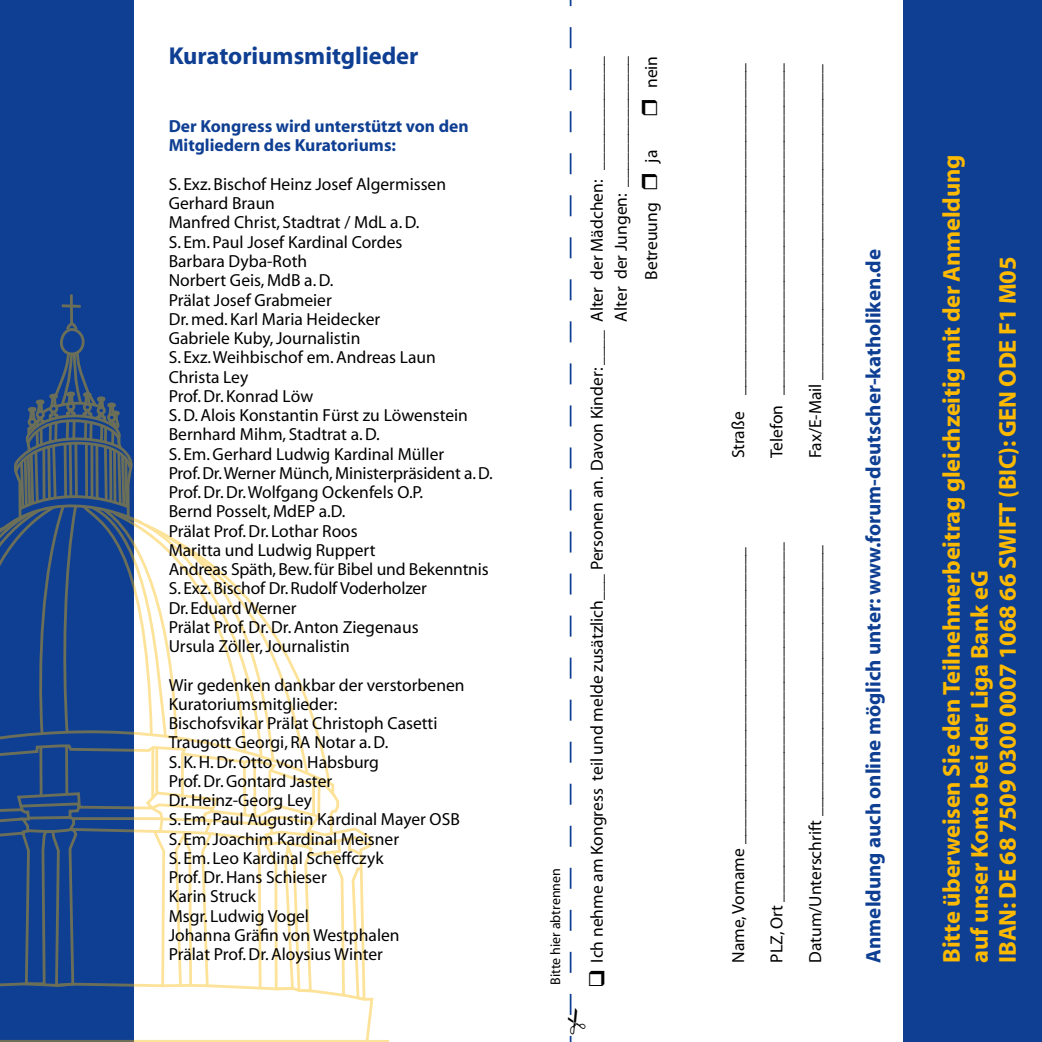
<style>
.page{position:relative;width:1042px;height:1042px;background:#fff}
.page>*{position:absolute;margin:0;border:0;box-sizing:border-box;transform-origin:0 0}
.t1{font:700 24.5px/28px "Myriad";letter-spacing:-.01em;color:#fbb900}
.t2{font:700 24.5px "Myriad";color:#0f3f93}
.t3{font:700 21px "Myriad";color:#0f3f93}
.t4{font:17.5px/19.2px "Myriad";color:#000}
.t5{font:700 17.5px/19.2px "Myriad";color:#0f3f93}
.t6{font:14px "Myriad";color:#000}
</style>
<div class="page">
<div style="left:0;top:0;width:134px;height:1042px;background:#0f3f93"></div>
<div style="left:903px;top:0;width:139px;height:1042px;background:#0f3f93"></div>
<svg style="left:0;top:294px;width:374px;height:708px"></svg>
<hr style="left:0;top:1040px;width:388px;height:2px;background:#fbb900">
<svg style="left:569px;top:0;width:3px;height:1042px"></svg>
<h1 class="t2" style="left:169px;top:43px;width:251px">Kuratoriumsmitglieder</h1>
<p class="t5" style="left:169px;top:117px;width:301px">Der Kongress wird unterstützt von den<br>Mitgliedern des Kuratoriums:</p>
<p class="t4" style="left:169px;top:175px;width:325px">S. Exz. Bischof Heinz Josef Algermissen<br>Gerhard Braun<br>Manfred Christ, Stadtrat / MdL a. D.<br>S. Em. Paul Josef Kardinal Cordes<br>Barbara Dyba-Roth<br>Norbert Geis, MdB a. D.<br>Prälat Josef Grabmeier<br>Dr. med. Karl Maria Heidecker<br>Gabriele Kuby, Journalistin<br>S. Exz. Weihbischof em. Andreas Laun<br>Christa Ley<br>Prof. Dr. Konrad Löw<br>S. D. Alois Konstantin Fürst zu Löwenstein<br>Bernhard Mihm, Stadtrat a. D.<br>S. Em. Gerhard Ludwig Kardinal Müller<br>Prof. Dr. Werner Münch, Ministerpräsident a. D.<br>Prof. Dr. Dr. Wolfgang Ockenfels O.P.<br>Bernd Posselt, MdEP a.D.<br>Prälat Prof. Dr. Lothar Roos<br>Maritta und Ludwig Ruppert<br>Andreas Späth, Bew. für Bibel und Bekenntnis<br>S. Exz. Bischof Dr. Rudolf Voderholzer<br>Dr. Eduard Werner<br>Prälat Prof. Dr. Dr. Anton Ziegenaus<br>Ursula Zöller, Journalistin</p>
<p class="t4" style="left:169px;top:676px;width:297px">Wir gedenken dankbar der verstorbenen<br>Kuratoriumsmitglieder:<br>Bischofsvikar Prälat Christoph Casetti<br>Traugott Georgi, RA Notar a. D.<br>S. K. H. Dr. Otto von Habsburg<br>Prof. Dr. Gontard Jaster<br>Dr. Heinz-Georg Ley<br>S. Em. Paul Augustin Kardinal Mayer OSB<br>S. Em. Joachim Kardinal Meisner<br>S. Em. Leo Kardinal Scheffczyk<br>Prof. Dr. Hans Schieser<br>Karin Struck<br>Msgr. Ludwig Vogel<br>Johanna Gräfin von Westphalen<br>Prälat Prof. Dr. Aloysius Winter</p>
<p class="t6" style="left:549px;top:985px;width:118px;rotate:-90deg">Bitte hier abtrennen</p>
<p class="t4" style="left:585px;top:962px;width:908px;line-height:24.2px;text-align:right;rotate:-90deg">Ich nehme am Kongress teil und melde zusätzlich___ Personen an. Davon Kinder: ____ Alter der Mädchen: _____________<br>Alter der Jungen: _______________</p>
<p class="t4" style="left:642px;top:88px;width:34px;rotate:-90deg">nein</p>
<p class="t4" style="left:642px;top:163px;width:14px;rotate:-90deg">ja</p>
<p class="t4" style="left:642px;top:280px;width:79px;rotate:-90deg">Betreuung</p>
<p class="t4" style="left:729px;top:458px;width:397px;rotate:-90deg">Straße ______________________________________</p>
<p class="t4" style="left:768px;top:458px;width:397px;rotate:-90deg">Telefon ______________________________________</p>
<p class="t4" style="left:806px;top:458px;width:395px;rotate:-90deg">Fax/E-Mail ____________________________________</p>
<p class="t4" style="left:729px;top:962px;width:417px;rotate:-90deg">Name, Vorname __________________________________</p>
<p class="t4" style="left:768px;top:962px;width:421px;rotate:-90deg">PLZ, Ort _________________________________________</p>
<p class="t4" style="left:806px;top:962px;width:419px;rotate:-90deg">Datum/Unterschrift _______________________________</p>
<p class="t3" style="left:862px;top:962px;width:715px;rotate:-90deg">Anmeldung auch online möglich unter: www.forum-deutscher-katholiken.de</p>
<h1 class="t1" style="left:938px;top:962px;width:809px;rotate:-90deg">Bitte überweisen Sie den Teilnehmerbeitrag gleichzeitig mit der Anmeldung auf unser Konto bei der Liga Bank eG<br>IBAN: DE 68 7509 0300 0007 1068 66 SWIFT (BIC): GEN ODE F1 M05</h1>
</div>
